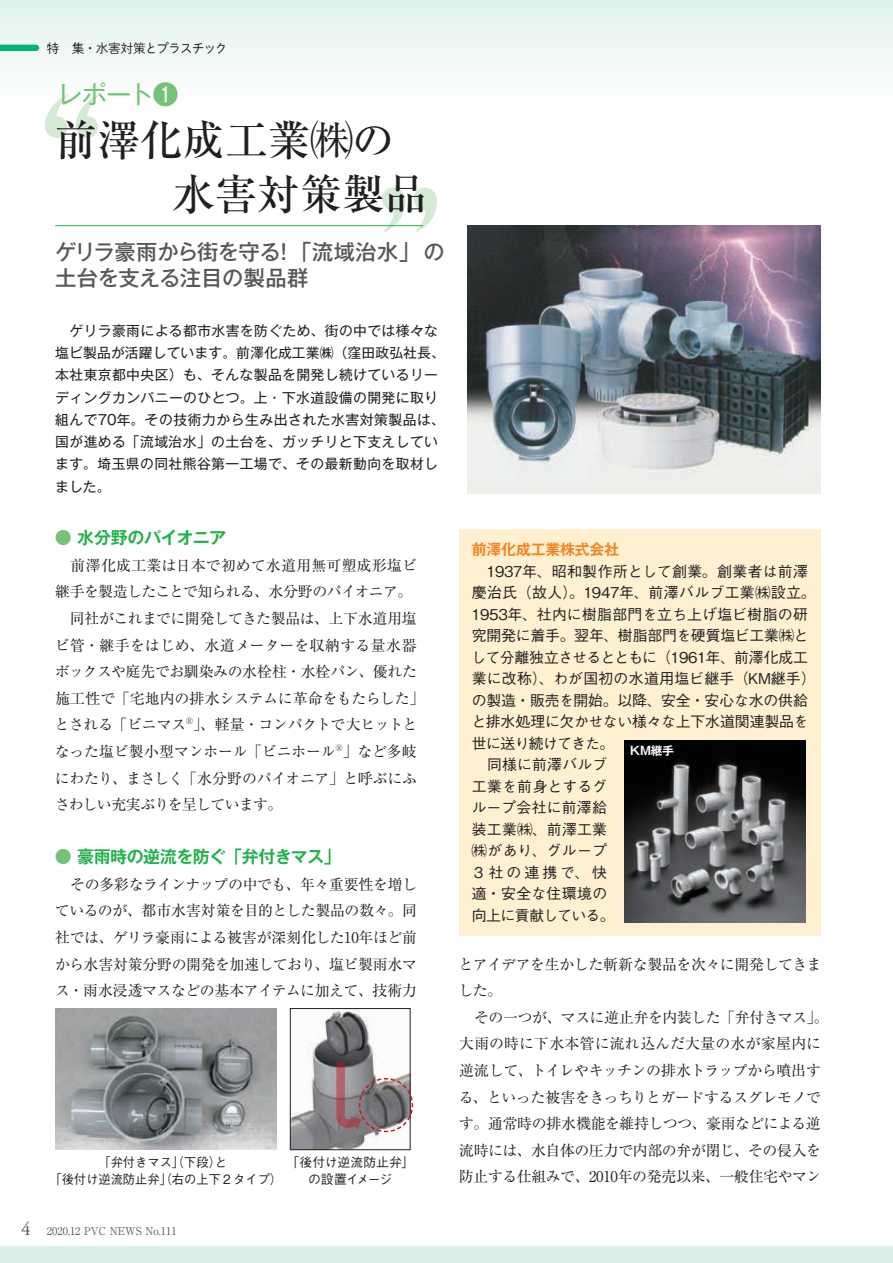
<style>
.page{position:relative;width:893px;height:1263px;background:#fff}
.page>*{position:absolute;margin:0;border:0;box-sizing:border-box;transform-origin:0 0}
.t1{font:170.1px "Hira Gyo Std W4";color:#d5ead4}
.t2{font:500 42.45px/53.1px "Ryumin Pr 6";color:#231f20}
.t3{font:25.5px "Gothic MB101 Pr 6";letter-spacing:-.045em;color:#74c379}
.t4{font:500 21.3px/26.5px "Gothic MB101 Pr 6";letter-spacing:-.015em;color:#57585a}
.t5{font:700 16.95px "Gothic MB101 Pr 6 De";letter-spacing:-.03em;color:#23b24b}
.t6{font:14.85px/26.5px "Ryumin Pr 6";letter-spacing:-.02em;color:#231f20}
.t7{font:500 14.85px/21.5px "Gothic BBB Pr 6";letter-spacing:-.005em;color:#231f20}
.t8{font:700 14.85px "Gothic MB101 Pr 6 De";letter-spacing:-.01em;color:#f58220}
.t9{font:13.8px/22.4px "Gothic MB101 Pro";letter-spacing:.03em;color:#231f20}
.t10{font:500 12.75px/17px "Gothic BBB Pr 6";color:#231f20;text-align:center;scale:.96 1}
.t11{font:500 12.75px/17px "Gothic BBB Pr 6";color:#231f20;text-align:center}
.t12{font:12.75px "Shuei M Go Std L";letter-spacing:-.075em;color:#231f20}
.t13{font:700 11.7px "Gothic MB101 Pr 6 De";color:#fff}
.t14{font:10.65px "Ryumin Pro";color:#57585a}
.s1{color:#74c379}
.s2{font-family:"Adobe Garamond Pro";font-size:19.2px}
</style>
<div class="page">
<div style="left:0;top:0;width:893px;height:105px;background:linear-gradient(to bottom,#dff3ec,#fffefe)"></div>
<div style="left:0;top:1246px;width:893px;height:17px;background:#dcefe6"></div>
<div style="left:0;top:45px;width:36px;height:6px;background:#09af7c"></div>
<hr style="left:55px;top:225px;width:368px;height:1px;background:#23b24b">
<img style="left:55px;top:1008px;width:221px;height:142px">
<img style="left:292px;top:1010px;width:94px;height:138px">
<div style="left:290px;top:1008px;width:120px;height:142px;border:1px solid #231f20"></div>
<div style="left:459px;top:529px;width:362px;height:406px;background:#fef0d0"></div>
<img style="left:624px;top:740px;width:181px;height:183px">
<img style="left:468px;top:225px;width:353px;height:268px">
<svg style="left:335px;top:1061px;width:79px;height:72px"></svg>
<p class="t12" style="left:47px;top:39px;width:182px">特　集・水害対策とプラスチック</p>
<h3 class="t3" style="left:57px;top:73px;width:123px">レポート❶</h3>
<h1 class="t1" style="left:-60px;top:42px;width:172px">“</h1>
<h2 class="t2" style="left:73px;top:112px;width:356px;text-indent:-18px">前澤化成工業㈱の　　 水害対策製品</h2>
<h3 class="t4" style="left:55px;top:237px;width:391px">ゲリラ豪雨から街を守る！「流域治水」の土台を支える注目の製品群</h3>
<h1 class="t1" style="left:374px;top:25px;width:73px">„</h1>
<p class="t9" style="left:55px;top:317px;width:391px">　ゲリラ豪雨による都市水害を防ぐため、街の中では様々な塩ビ製品が活躍しています。前澤化成工業㈱（窪田政弘社長、本社東京都中央区）も、そんな製品を開発し続けているリーディングカンパニーのひとつ。上・下水道設備の開発に取り組んで70年。その技術力から生み出された水害対策製品は、国が進める「流域治水」の土台を、ガッチリと下支えしています。埼玉県の同社熊谷第一工場で、その最新動向を取材しました。</p>
<p class="t5" style="left:55px;top:524px;width:173px"><span class="s1">●</span> 水分野のパイオニア</p>
<p class="t6" style="left:55px;top:551px;width:371px">　前澤化成工業は日本で初めて水道用無可塑成形塩ビ継手を製造したことで知られる、水分野のパイオニア。　同社がこれまでに開発してきた製品は、上下水道用塩ビ管・継手をはじめ、水道メーターを収納する量水器ボックスや庭先でお馴染みの水栓柱・水栓パン、優れた施工性で「宅地内の排水システムに革命をもたらした」とされる「ビニマス<sup>®</sup>」、軽量・コンパクトで大ヒットとなった塩ビ製小型マンホール「ビニホール<sup>®</sup>」など多岐にわたり、まさしく「水分野のパイオニア」と呼ぶにふさわしい充実ぶりを呈しています。</p>
<p class="t5" style="left:55px;top:843px;width:287px"><span class="s1">●</span> 豪雨時の逆流を防ぐ「弁付きマス」</p>
<p class="t6" style="left:55px;top:870px;width:364px;text-align:justify">　その多彩なラインナップの中でも、年々重要性を増しているのが、都市水害対策を目的とした製品の数々。同社では、ゲリラ豪雨による被害が深刻化した10年ほど前から水害対策分野の開発を加速しており、塩ビ製雨水マス・雨水浸透マスなどの基本アイテムに加えて、技術力</p>
<p class="t10" style="left:49px;top:1153px;width:244px">「弁付きマス」（下段）と<br>「後付け逆流防止弁」（右の上下２タイプ）</p>
<p class="t11" style="left:286px;top:1153px;width:129px">「後付け逆流防止弁」の設置イメージ</p>
<p class="t14" style="left:21px;top:1223px;width:157px"><span class="s2">4</span> 2020.12 PVC NEWS No.111</p>
<p class="t8" style="left:472px;top:537px;width:149px">前澤化成工業株式会社</p>
<p class="t7" style="left:471px;top:559px;width:346px">　1937年、昭和製作所として創業。創業者は前澤慶治氏（故人）。1947年、前澤バルブ工業㈱設立。<br>1953年、社内に樹脂部門を立ち上げ塩ビ樹脂の研究開発に着手。翌年、樹脂部門を硬質塩ビ工業㈱として分離独立させるとともに（1961年、前澤化成工業に改称）、わが国初の水道用塩ビ継手（KM継手）の製造・販売を開始。以降、安全・安心な水の供給と排水処理に欠かせない様々な上下水道関連製品を世に送り続けてきた。<br>　同様に前澤バルブ<br>工業を前身とするグ<br>ループ会社に前澤給<br>装工業㈱、前澤工業<br>㈱があり、グループ<br>３社の連携で、快<br>適・安全な住環境の<br>向上に貢献している。</p>
<p class="t13" style="left:630px;top:741px;width:45px">KM継手</p>
<p class="t6" style="left:459px;top:950px;width:371px">とアイデアを生かした斬新な製品を次々に開発してきました。<br>　その一つが、マスに逆止弁を内装した「弁付きマス」。大雨の時に下水本管に流れ込んだ大量の水が家屋内に逆流して、トイレやキッチンの排水トラップから噴出する、といった被害をきっちりとガードするスグレモノです。通常時の排水機能を維持しつつ、豪雨などによる逆流時には、水自体の圧力で内部の弁が閉じ、その侵入を防止する仕組みで、2010年の発売以来、一般住宅やマン</p>
</div>
